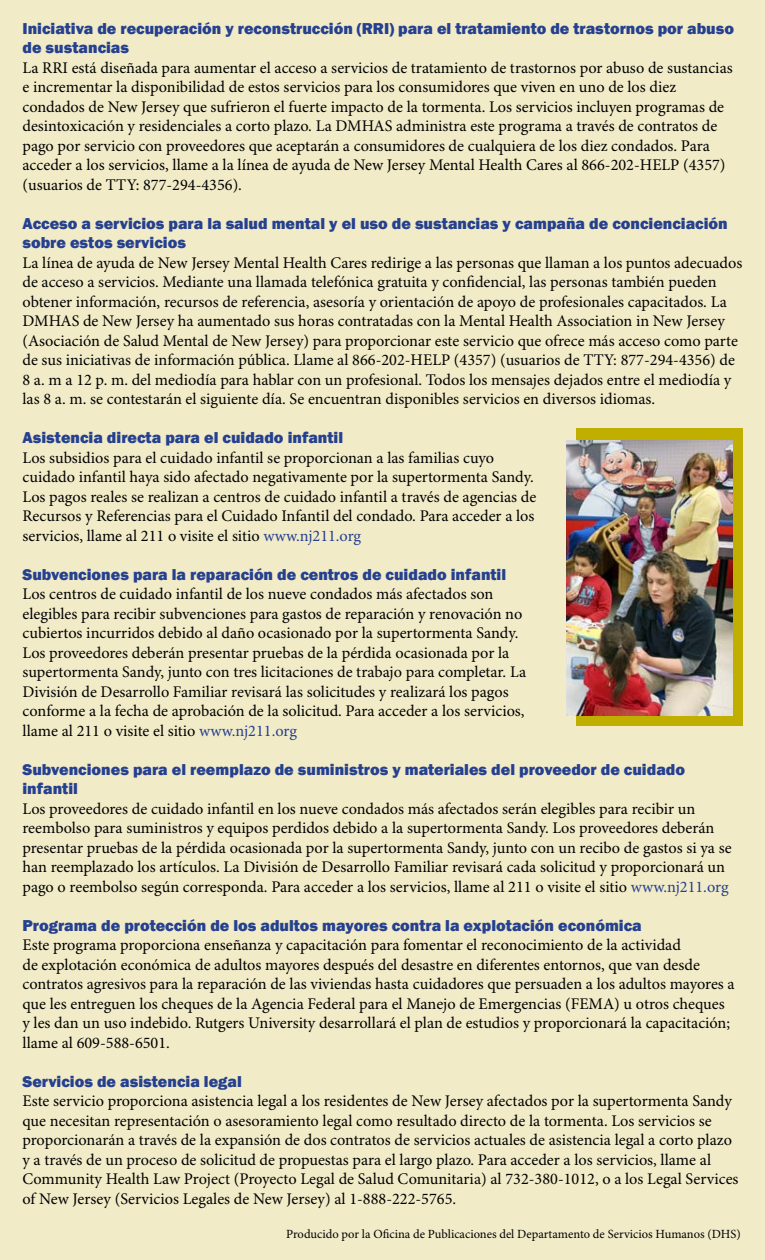
<style>
.page{position:relative;width:765px;height:1260px;background:#f1ebc8}
.page>*{position:absolute;margin:0;border:0;box-sizing:border-box;transform-origin:0 0}
.t1{font:16.25px/19.5px "Minion Pro";color:#000}
.t2{font:800 16.25px/19.5px "Franklin Gothic";color:#25408f}
.t3{font:12.5px "Minion Pro";color:#000}
.s1{color:#25408f}
</style>
<div class="page">
<div style="left:577px;top:429px;width:166px;height:297px;background:#c0ae00"></div>
<img style="left:566px;top:440px;width:167px;height:276px">
<p class="t2" style="left:22px;top:19px;width:713px">Iniciativa de recuperación y reconstrucción (RRI) para el tratamiento de trastornos por abuso de sustancias</p>
<p class="t1" style="left:22px;top:59px;width:712px">La RRI está diseñada para aumentar el acceso a servicios de tratamiento de trastornos por abuso de sustancias e incrementar la disponibilidad de estos servicios para los consumidores que viven en uno de los diez condados de New Jersey que sufrieron el fuerte impacto de la tormenta. Los servicios incluyen programas de desintoxicación y residenciales a corto plazo. La DMHAS administra este programa a través de contratos de pago por servicio con proveedores que aceptarán a consumidores de cualquiera de los diez condados. Para acceder a los servicios, llame a la línea de ayuda de New Jersey Mental Health Cares al 866-202-HELP (4357) (usuarios de TTY: 877-294-4356).</p>
<p class="t2" style="left:22px;top:214px;width:707px">Acceso a servicios para la salud mental y el uso de sustancias y campaña de concienciación sobre estos servicios</p>
<p class="t1" style="left:22px;top:254px;width:721px">La línea de ayuda de New Jersey Mental Health Cares redirige a las personas que llaman a los puntos adecuados de acceso a servicios. Mediante una llamada telefónica gratuita y confidencial, las personas también pueden obtener información, recursos de referencia, asesoría y orientación de apoyo de profesionales capacitados. La DMHAS de New Jersey ha aumentado sus horas contratadas con la Mental Health Association in New Jersey (Asociación de Salud Mental de New Jersey) para proporcionar este servicio que ofrece más acceso como parte de sus iniciativas de información pública. Llame al 866-202-HELP (4357) (usuarios de TTY: 877-294-4356) de 8 a. m a 12 p. m. del mediodía para hablar con un profesional. Todos los mensajes dejados entre el mediodía y las 8 a. m. se contestarán el siguiente día. Se encuentran disponibles servicios en diversos idiomas.</p>
<p class="t2" style="left:22px;top:428px;width:322px">Asistencia directa para el cuidado infantil</p>
<p class="t1" style="left:22px;top:449px;width:515px">Los subsidios para el cuidado infantil se proporcionan a las familias cuyo cuidado infantil haya sido afectado negativamente por la supertormenta Sandy.<br>Los pagos reales se realizan a centros de cuidado infantil a través de agencias de Recursos y Referencias para el Cuidado Infantil del condado. Para acceder a los servicios, llame al 211 o visite el sitio <span class="s1">www.nj211.org</span></p>
<p class="t2" style="left:22px;top:565px;width:485px">Subvenciones para la reparación de centros de cuidado infantil</p>
<p class="t1" style="left:22px;top:585px;width:505px">Los centros de cuidado infantil de los nueve condados más afectados son elegibles para recibir subvenciones para gastos de reparación y renovación no cubiertos incurridos debido al daño ocasionado por la supertormenta Sandy.<br>Los proveedores deberán presentar pruebas de la pérdida ocasionada por la supertormenta Sandy, junto con tres licitaciones de trabajo para completar. La División de Desarrollo Familiar revisará las solicitudes y realizará los pagos conforme a la fecha de aprobación de la solicitud. Para acceder a los servicios, llame al 211 o visite el sitio <span class="s1">www.nj211.org</span></p>
<p class="t2" style="left:22px;top:760px;width:664px">Subvenciones para el reemplazo de suministros y materiales del proveedor de cuidado infantil</p>
<p class="t1" style="left:22px;top:800px;width:711px">Los proveedores de cuidado infantil en los nueve condados más afectados serán elegibles para recibir un reembolso para suministros y equipos perdidos debido a la supertormenta Sandy. Los proveedores deberán presentar pruebas de la pérdida ocasionada por la supertormenta Sandy, junto con un recibo de gastos si ya se han reemplazado los artículos. La División de Desarrollo Familiar revisará cada solicitud y proporcionará un pago o reembolso según corresponda. Para acceder a los servicios, llame al 211 o visite el sitio <span class="s1">www.nj211.org</span></p>
<p class="t2" style="left:22px;top:916px;width:621px">Programa de protección de los adultos mayores contra la explotación económica</p>
<p class="t1" style="left:22px;top:936px;width:714px">Este programa proporciona enseñanza y capacitación para fomentar el reconocimiento de la actividad<br>de explotación económica de adultos mayores después del desastre en diferentes entornos, que van desde contratos agresivos para la reparación de las viviendas hasta cuidadores que persuaden a los adultos mayores a que les entreguen los cheques de la Agencia Federal para el Manejo de Emergencias (FEMA) u otros cheques y les dan un uso indebido. Rutgers University desarrollará el plan de estudios y proporcionará la capacitación; llame al 609-588-6501.</p>
<p class="t2" style="left:22px;top:1072px;width:221px">Servicios de asistencia legal</p>
<p class="t1" style="left:22px;top:1092px;width:718px">Este servicio proporciona asistencia legal a los residentes de New Jersey afectados por la supertormenta Sandy que necesitan representación o asesoramiento legal como resultado directo de la tormenta. Los servicios se proporcionarán a través de la expansión de dos contratos de servicios actuales de asistencia legal a corto plazo y a través de un proceso de solicitud de propuestas para el largo plazo. Para acceder a los servicios, llame al Community Health Law Project (Proyecto Legal de Salud Comunitaria) al 732-380-1012, o a los Legal Services of New Jersey (Servicios Legales de New Jersey) al 1-888-222-5765.</p>
<p class="t3" style="left:286px;top:1227px;width:456px">Producido por la Oficina de Publicaciones del Departamento de Servicios Humanos (DHS)</p>
</div>
